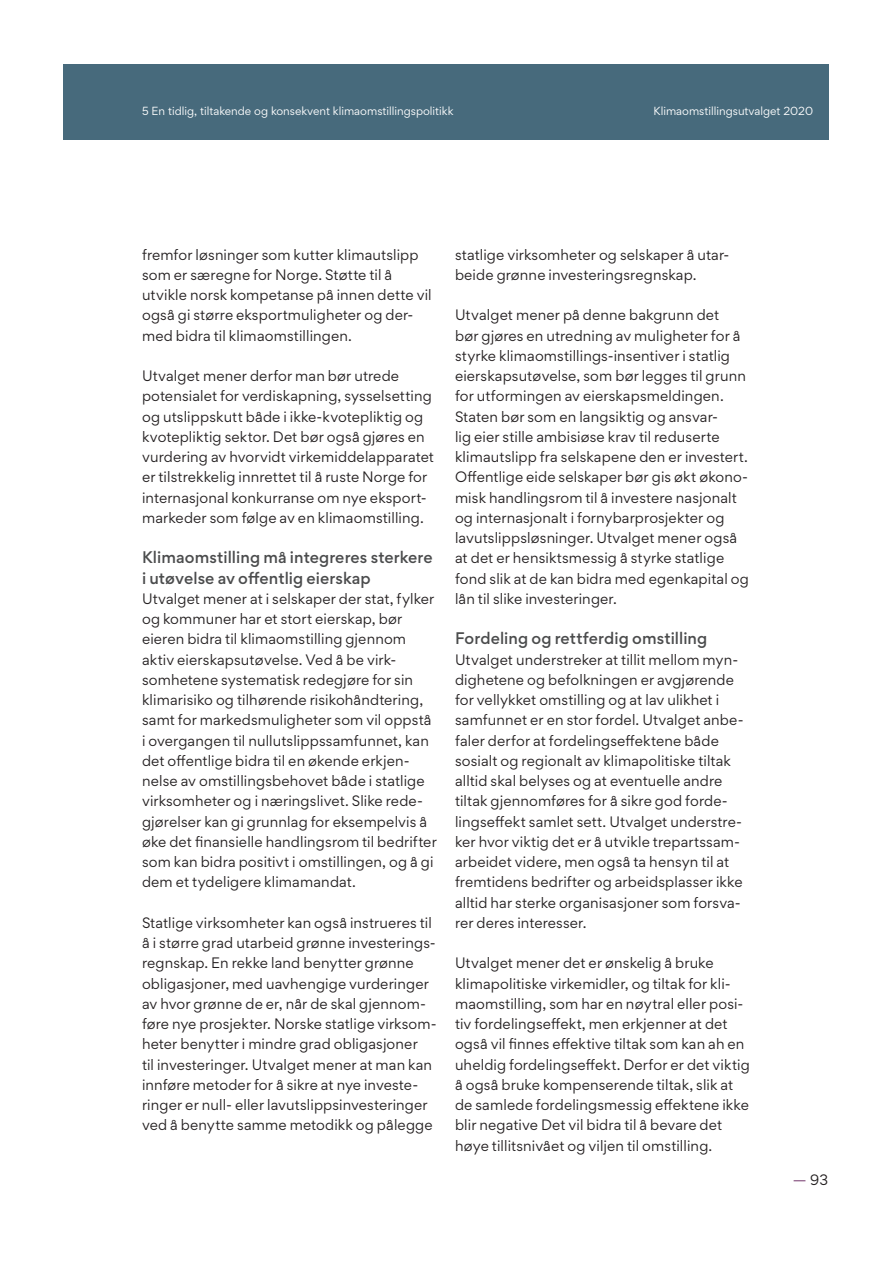
<style>
.page{position:relative;width:893px;height:1263px;background:#fff}
.page>*{position:absolute;margin:0;border:0;box-sizing:border-box;transform-origin:0 0}
.Mellomundertittel{font:500 15px/20.2px "Gordita";letter-spacing:.005em;color:#4b4c4d}
.Brødtekst__Georgia_R{font:13.5px/20.2px "Gordita";letter-spacing:.01em;color:#231f20}
.t1{font:10.5px "Gordita";color:#fff}
.s1{color:#7d4476}
</style>
<div class="page">
<div style="left:64px;top:64px;width:765px;height:75px;background:#476a7c"></div>
<p class="t1" style="left:142px;top:103px;width:313px">5 En tidlig, tiltakende og konsekvent klimaomstillingspolitikk</p>
<p class="t1" style="left:654px;top:103px;width:161px">Klimaomstillingsutvalget 2020</p>
<p class="Brødtekst__Georgia_R" style="left:142px;top:244px;width:291px">fremfor løsninger som kutter klimautslipp som er særegne for Norge. Støtte til å utvikle norsk kompetanse på innen dette vil også gi større eksportmuligheter og der&shy;med bidra til klimaomstillingen.</p>
<p class="Brødtekst__Georgia_R" style="left:142px;top:365px;width:293px">Utvalget mener derfor man bør utrede potensialet for verdiskapning, sysselsetting og utslippskutt både i ikke-kvotepliktig og kvotepliktig sektor. Det bør også gjøres en vurdering av hvorvidt virkemiddelapparatet er tilstrekkelig innrettet til å ruste Norge for internasjonal konkurranse om nye eksport&shy;markeder som følge av en klimaomstilling.</p>
<p class="Mellomundertittel" style="left:142px;top:547px;width:292px">Klimaomstilling må integreres sterkere i utøvelse av offentlig eierskap</p>
<p class="Brødtekst__Georgia_R" style="left:142px;top:588px;width:296px">Utvalget mener at i selskaper der stat, fylker og kommuner har et stort eierskap, bør eieren bidra til klimaomstilling gjennom aktiv eierskapsutøvelse. Ved å be virk&shy;somhetene systematisk redegjøre for sin klimarisiko og tilhørende risikohåndtering, samt for markedsmuligheter som vil oppstå i overgangen til nullutslippssamfunnet, kan det offentlige bidra til en økende erkjen&shy;nelse av omstillingsbehovet både i statlige virksomheter og i næringslivet. Slike rede&shy;gjørelser kan gi grunnlag for eksempelvis å øke det finansielle handlingsrom til bedrifter som kan bidra positivt i omstillingen, og å gi dem et tydeligere klimamandat.</p>
<p class="Brødtekst__Georgia_R" style="left:142px;top:912px;width:296px">Statlige virksomheter kan også instrueres til å i større grad utarbeid grønne investerings&shy;regnskap. En rekke land benytter grønne obligasjoner, med uavhengige vurderinger av hvor grønne de er, når de skal gjennom&shy;føre nye prosjekter. Norske statlige virksom&shy;heter benytter i mindre grad obligasjoner<br>til investeringer. Utvalget mener at man kan innføre metoder for å sikre at nye investe&shy;ringer er null- eller lavutslippsinvesteringer ved å benytte samme metodikk og pålegge</p>
<p class="Brødtekst__Georgia_R" style="left:455px;top:244px;width:276px">statlige virksomheter og selskaper å utar&shy;beide grønne investeringsregnskap.</p>
<p class="Brødtekst__Georgia_R" style="left:455px;top:305px;width:295px">Utvalget mener på denne bakgrunn det<br>bør gjøres en utredning av muligheter for å styrke klimaomstillings-insentiver i statlig eierskapsutøvelse, som bør legges til grunn for utformingen av eierskapsmeldingen.<br>Staten bør som en langsiktig og ansvar-<br>lig eier stille ambisiøse krav til reduserte klimautslipp fra selskapene den er investert.<br>Offentlige eide selskaper bør gis økt økono&shy;misk handlingsrom til å investere nasjonalt og internasjonalt i fornybarprosjekter og lavutslippsløsninger. Utvalget mener også at det er hensiktsmessig å styrke statlige fond slik at de kan bidra med egenkapital og lån til slike investeringer.</p>
<p class="Mellomundertittel" style="left:455px;top:628px;width:254px">Fordeling og rettferdig omstilling</p>
<p class="Brødtekst__Georgia_R" style="left:455px;top:649px;width:290px">Utvalget understreker at tillit mellom myn&shy;dighetene og befolkningen er avgjørende for vellykket omstilling og at lav ulikhet i samfunnet er en stor fordel. Utvalget anbe&shy;faler derfor at fordelingseffektene både sosialt og regionalt av klimapolitiske tiltak alltid skal belyses og at eventuelle andre tiltak gjennomføres for å sikre god forde&shy;lingseffekt samlet sett. Utvalget understre&shy;ker hvor viktig det er å utvikle trepartssam&shy;arbeidet videre, men også ta hensyn til at fremtidens bedrifter og arbeidsplasser ikke alltid har sterke organisasjoner som forsva&shy;rer deres interesser.</p>
<p class="Brødtekst__Georgia_R" style="left:455px;top:953px;width:296px">Utvalget mener det er ønskelig å bruke klimapolitiske virkemidler, og tiltak for kli&shy;maomstilling, som har en nøytral eller posi&shy;tiv fordelingseffekt, men erkjenner at det også vil finnes effektive tiltak som kan ah en uheldig fordelingseffekt. Derfor er det viktig å også bruke kompenserende tiltak, slik at de samlede fordelingsmessig effektene ikke blir negative Det vil bidra til å bevare det høye tillitsnivået og viljen til omstilling.</p>
<p class="Brødtekst__Georgia_R" style="left:793px;top:1169px;width:37px"><span class="s1">—</span> 93</p>
</div>
